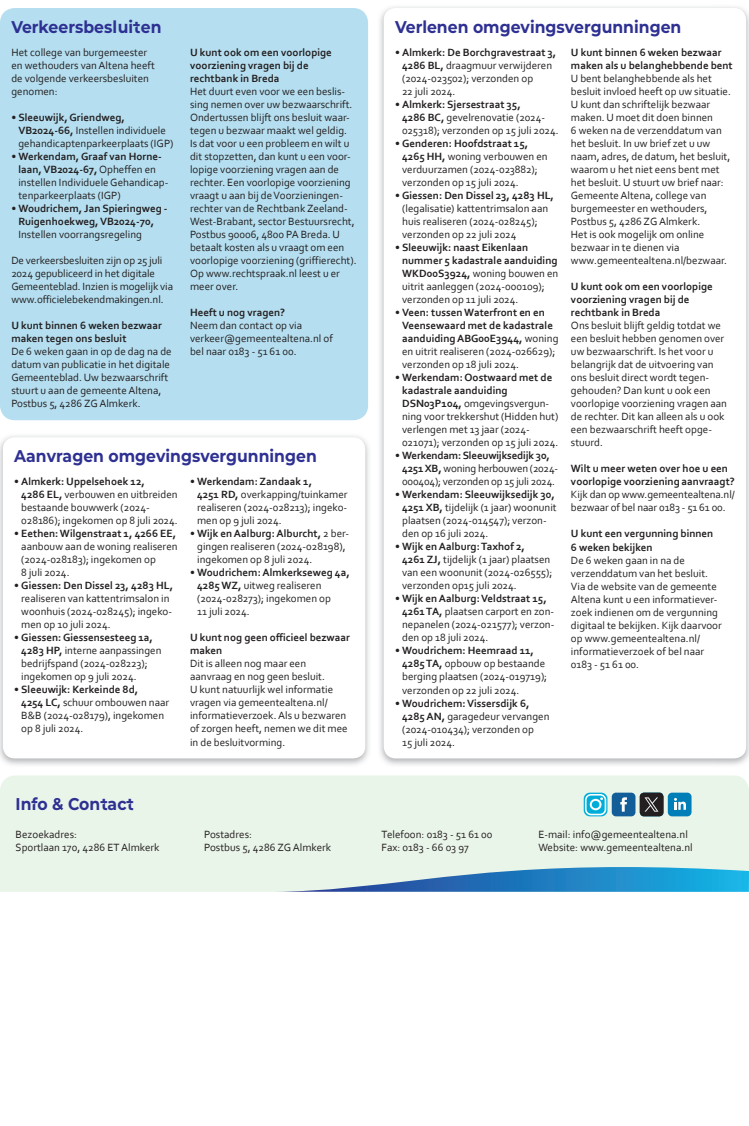
<style>
.page{position:relative;width:749px;height:1126px;background:#fff}
.page>*{position:absolute;margin:0;border:0;box-sizing:border-box;transform-origin:0 0}
.t1{font:700 17px "Mont Altena";color:#2e3092}
.t2{font:11px/13px "Corbel";color:#231f20}
.t3{font:700 11px/13px "Corbel";color:#231f20}
.s1{font-weight:700}
.s2{font-weight:400}
</style>
<div class="page">
<img style="left:0;top:435px;width:369px;height:330px">
<div style="left:3px;top:437px;width:362px;height:321px;background:#fff;border-radius:12px"></div>
<img style="left:379px;top:6px;width:369px;height:759px">
<div style="left:383px;top:8px;width:363px;height:750px;background:#fff;border-radius:12px"></div>
<div style="left:0;top:775px;width:748px;height:117px;background:#eaf5e9"></div>
<svg style="left:273px;top:867px;width:475px;height:24px;background:#65acd2"></svg>
<svg style="left:153px;top:891px;width:595px;height:1px"></svg>
<div style="left:611px;top:792px;width:24px;height:24px;background:#135e98;border-radius:4px"></div>
<svg style="left:620px;top:797px;width:6px;height:14px"></svg>
<div style="left:667px;top:792px;width:24px;height:24px;background:#007eb8;border-radius:4px"></div>
<svg style="left:674px;top:797px;width:11px;height:12px"></svg>
<svg style="left:583px;top:792px;width:24px;height:24px"></svg>
<svg style="left:584px;top:794px;width:22px;height:21px"></svg>
<img style="left:639px;top:792px;width:24px;height:24px">
<div style="left:1px;top:9px;width:365px;height:410px;background:#b5dff0;border-radius:13px"></div>
<div style="left:0;top:8px;width:368px;height:412px;border:3px solid #b5dff0;border-radius:13px"></div>
<h1 class="t1" style="left:11px;top:15px;width:152px">Verkeersbesluiten</h1>
<p class="t2" style="left:11px;top:46px;width:145px">Het college van burgemeester en wethouders van Altena heeft de volgende verkeersbesluiten genomen:</p>
<p class="t2" style="left:18px;top:111px;width:157px;text-indent:-7px">• <span class="s1">Sleeuwijk, Griendweg,<br>VB2024-66,</span> Instellen individuele gehandicaptenparkeerplaats (IGP)</p>
<p class="t2" style="left:18px;top:150px;width:151px;text-indent:-7px">• <span class="s1">Werkendam, Graaf van Horne&shy;laan, VB2024-67,</span> Opheffen en instellen Individuele Gehandicap&shy;tenparkeerplaats (IGP)</p>
<p class="t3" style="left:11px;top:202px;width:158px;text-align:center"><span class="s2">•</span> Woudrichem, Jan Spieringweg -<br>Ruigenhoekweg, VB2024-70,</p>
<p class="t2" style="left:18px;top:228px;width:125px">Instellen voorrangsregeling</p>
<p class="t2" style="left:11px;top:254px;width:163px">De verkeersbesluiten zijn op 25 juli 2024 gepubliceerd in het digitale Gemeenteblad. Inzien is mogelijk via www.officielebekendmakingen.nl.</p>
<p class="t3" style="left:11px;top:319px;width:152px">U kunt binnen 6 weken bezwaar maken tegen ons besluit</p>
<p class="t2" style="left:11px;top:345px;width:162px">De 6 weken gaan in op de dag na de datum van publicatie in het digitale<br>Gemeenteblad. Uw bezwaarschrift stuurt u aan de gemeente Altena,<br>Postbus 5, 4286 ZG Almkerk.</p>
<p class="t3" style="left:190px;top:46px;width:143px">U kunt ook om een voorlopige voorziening vragen bij de rechtbank in Breda</p>
<p class="t2" style="left:190px;top:85px;width:168px">Het duurt even voor we een beslis&shy;sing nemen over uw bezwaarschrift.<br>Ondertussen blijft ons besluit waar&shy;tegen u bezwaar maakt wel geldig.<br>Is dat voor u een probleem en wilt u dit stopzetten, dan kunt u een voor&shy;lopige voorziening vragen aan de rechter. Een voorlopige voorziening vraagt u aan bij de Voorzieningen&shy;rechter van de Rechtbank Zeeland-West-Brabant, sector Bestuursrecht, Postbus 90006, 4800 PA Breda. U betaalt kosten als u vraagt om een voorlopige voorziening (griffierecht).<br>Op www.rechtspraak.nl leest u er meer over.</p>
<p class="t3" style="left:190px;top:306px;width:96px">Heeft u nog vragen?</p>
<p class="t2" style="left:190px;top:319px;width:144px">Neem dan contact op via verkeer@gemeentealtena.nl of bel naar 0183 - 51 61 00.</p>
<h1 class="t1" style="left:14px;top:444px;width:304px">Aanvragen omgevingsvergunningen</h1>
<p class="t2" style="left:21px;top:475px;width:158px;text-indent:-7px">• <span class="s1">Almkerk: Uppelsehoek 12,<br>4286 EL,</span> verbouwen en uitbreiden bestaande bouwwerk (2024-<br>028186); ingekomen op 8 juli 2024.</p>
<p class="t2" style="left:21px;top:527px;width:158px;text-indent:-7px">• <span class="s1">Eethen: Wilgenstraat 1, 4266 EE, </span>aanbouw aan de woning realiseren (2024-028183); ingekomen op<br>8 juli 2024.</p>
<p class="t2" style="left:21px;top:579px;width:153px;text-indent:-7px">• <span class="s1">Giessen: Den Dissel 23, 4283 HL, </span>realiseren van kattentrimsalon in woonhuis (2024-028245); ingeko&shy;men op 10 juli 2024.</p>
<p class="t2" style="left:21px;top:631px;width:142px;text-indent:-7px">• <span class="s1">Giessen: Giessensesteeg 1a,<br>4283 HP,</span> interne aanpassingen bedrijfspand (2024-028223); ingekomen op 9 juli 2024.</p>
<p class="t2" style="left:21px;top:683px;width:149px;text-indent:-7px">• <span class="s1">Sleeuwijk: Kerkeinde 8d,<br>4254 LC,</span> schuur ombouwen naar<br>B&amp;B (2024-028179), ingekomen op 8 juli 2024.</p>
<p class="t2" style="left:197px;top:475px;width:152px;text-indent:-7px">• <span class="s1">Werkendam: Zandaak 1,<br>4251 RD,</span> overkapping/tuinkamer realiseren (2024-028213); ingeko&shy;men op 9 juli 2024.</p>
<p class="t2" style="left:197px;top:527px;width:153px;text-indent:-7px">• <span class="s1">Wijk en Aalburg: Alburcht,</span> 2 ber&shy;gingen realiseren (2024-028198), ingekomen op 8 juli 2024.</p>
<p class="t2" style="left:197px;top:566px;width:154px;text-indent:-7px">• <span class="s1">Woudrichem: Almkerkseweg 4a,<br>4285 WZ,</span> uitweg realiseren (2024-028273); ingekomen op<br>11 juli 2024.</p>
<p class="t3" style="left:190px;top:631px;width:161px">U kunt nog geen officieel bezwaar maken</p>
<p class="t2" style="left:190px;top:657px;width:159px">Dit is alleen nog maar een aanvraag en nog geen besluit.<br>U kunt natuurlijk wel informatie vragen via gemeentealtena.nl/ informatieverzoek. Als u bezwaren of zorgen heeft, nemen we dit mee in de besluitvorming.</p>
<h1 class="t1" style="left:16px;top:791px;width:120px">Info &amp; Contact</h1>
<h1 class="t1" style="left:395px;top:15px;width:288px">Verlenen omgevingsvergunningen</h1>
<p class="t2" style="left:402px;top:46px;width:156px;text-indent:-7px">• <span class="s1">Almkerk: De Borchgravestraat 3,<br>4286 BL,</span> draagmuur verwijderen (2024-023502); verzonden op<br>22 juli 2024.</p>
<p class="t2" style="left:402px;top:98px;width:158px;text-indent:-7px">• <span class="s1">Almkerk: Sjersestraat 35,<br>4286 BC,</span> gevelrenovatie (2024-<br>025318); verzonden op 15 juli 2024.</p>
<p class="t2" style="left:402px;top:137px;width:147px;text-indent:-7px">• <span class="s1">Genderen: Hoofdstraat 15,<br>4265 HH,</span> woning verbouwen en verduurzamen (2024-023882); verzonden op 15 juli 2024.</p>
<p class="t2" style="left:402px;top:189px;width:153px;text-indent:-7px">• <span class="s1">Giessen: Den Dissel 23, 4283 HL, </span>(legalisatie) kattentrimsalon aan huis realiseren (2024-028245); verzonden op 22 juli 2024</p>
<p class="t2" style="left:402px;top:241px;width:158px;text-indent:-7px">• <span class="s1">Sleeuwijk: naast Eikenlaan nummer 5 kadastrale aanduiding<br>WKD00S3924,</span> woning bouwen en uitrit aanleggen (2024-000109); verzonden op 11 juli 2024.</p>
<p class="t3" style="left:402px;top:306px;width:158px;text-indent:-7px"><span class="s2">•</span> Veen: tussen Waterfront en en<br>Veensewaard met de kadastrale aanduiding ABG00E3944, <span class="s2">woning en uitrit realiseren (2024-026629); verzonden op 18 juli 2024.</span></p>
<p class="t2" style="left:402px;top:371px;width:158px;text-indent:-7px">• <span class="s1">Werkendam: Oostwaard met de kadastrale aanduiding<br>DSN03P104,</span> omgevingsvergun&shy;ning voor trekkershut (Hidden hut) verlengen met 13 jaar (2024-<br>021071); verzonden op 15 juli 2024.</p>
<p class="t2" style="left:402px;top:449px;width:157px;text-indent:-7px">• <span class="s1">Werkendam: Sleeuwijksedijk 30,<br>4251 XB,</span> woning herbouwen (2024-<br>000404); verzonden op 15 juli 2024.</p>
<p class="t2" style="left:402px;top:488px;width:156px;text-indent:-7px">• <span class="s1">Werkendam: Sleeuwijksedijk 30,<br>4251 XB,</span> tijdelijk (1 jaar) woonunit plaatsen (2024-014547); verzon&shy;den op 16 juli 2024.</p>
<p class="t2" style="left:402px;top:540px;width:152px;text-indent:-7px">• <span class="s1">Wijk en Aalburg: Taxhof 2,<br>4261 ZJ,</span> tijdelijk (1 jaar) plaatsen van een woonunit (2024-026555); verzonden op15 juli 2024.</p>
<p class="t2" style="left:402px;top:592px;width:154px;text-indent:-7px">• <span class="s1">Wijk en Aalburg: Veldstraat 15,<br>4261 TA,</span> plaatsen carport en zon&shy;nepanelen (2024-021577); verzon&shy;den op 18 juli 2024.</p>
<p class="t2" style="left:402px;top:644px;width:146px;text-indent:-7px">• <span class="s1">Woudrichem: Heemraad 11,<br>4285 TA,</span> opbouw op bestaande berging plaatsen (2024-019719); verzonden op 22 juli 2024.</p>
<p class="t2" style="left:402px;top:696px;width:149px;text-indent:-7px">• <span class="s1">Woudrichem: Vissersdijk 6,<br>4285 AN,</span> garagedeur vervangen (2024-010434); verzonden op<br>15 juli 2024.</p>
<p class="t3" style="left:570px;top:46px;width:163px">U kunt binnen 6 weken bezwaar maken als u belanghebbende bent</p>
<p class="t2" style="left:570px;top:72px;width:161px">U bent belanghebbende als het besluit invloed heeft op uw situatie.<br>U kunt dan schriftelijk bezwaar maken. U moet dit doen binnen<br>6 weken na de verzenddatum van het besluit. In uw brief zet u uw naam, adres, de datum, het besluit, waarom u het niet eens bent met het besluit. U stuurt uw brief naar:<br>Gemeente Altena, college van burgemeester en wethouders,<br>Postbus 5, 4286 ZG Almkerk.<br>Het is ook mogelijk om online bezwaar in te dienen via www.gemeentealtena.nl/bezwaar.</p>
<p class="t3" style="left:570px;top:280px;width:143px">U kunt ook om een voorlopige voorziening vragen bij de rechtbank in Breda</p>
<p class="t2" style="left:570px;top:319px;width:158px">Ons besluit blijft geldig totdat we een besluit hebben genomen over uw bezwaarschrift. Is het voor u belangrijk dat de uitvoering van ons besluit direct wordt tegen&shy;gehouden? Dan kunt u ook een voorlopige voorziening vragen aan de rechter. Dit kan alleen als u ook een bezwaarschrift heeft opge&shy;stuurd.</p>
<p class="t3" style="left:570px;top:462px;width:165px">Wilt u meer weten over hoe u een voorlopige voorziening aanvraagt?</p>
<p class="t2" style="left:570px;top:488px;width:165px">Kijk dan op www.gemeentealtena.nl/ bezwaar of bel naar 0183 - 51 61 00.</p>
<p class="t3" style="left:570px;top:527px;width:144px">U kunt een vergunning binnen<br>6 weken bekijken</p>
<p class="t2" style="left:570px;top:553px;width:152px">De 6 weken gaan in na de verzenddatum van het besluit.<br>Via de website van de gemeente<br>Altena kunt u een informatiever&shy;zoek indienen om de vergunning digitaal te bekijken. Kijk daarvoor op www.gemeentealtena.nl/ informatieverzoek of bel naar<br>0183 - 51 61 00.</p>
<p class="t2" style="left:16px;top:827px;width:63px">Bezoekadres:</p>
<p class="t2" style="left:204px;top:827px;width:49px">Postadres:</p>
<p class="t2" style="left:381px;top:827px;width:112px">Telefoon: 0183 - 51 61 00</p>
<p class="t2" style="left:538px;top:827px;width:151px">E-mail: info@gemeentealtena.nl</p>
<p class="t2" style="left:16px;top:840px;width:145px">Sportlaan 170, 4286 ET Almkerk</p>
<p class="t2" style="left:204px;top:840px;width:128px">Postbus 5, 4286 ZG Almkerk</p>
<p class="t2" style="left:381px;top:840px;width:89px">Fax: 0183 - 66 03 97</p>
<p class="t2" style="left:538px;top:840px;width:156px">Website: www.gemeentealtena.nl</p>
</div>
